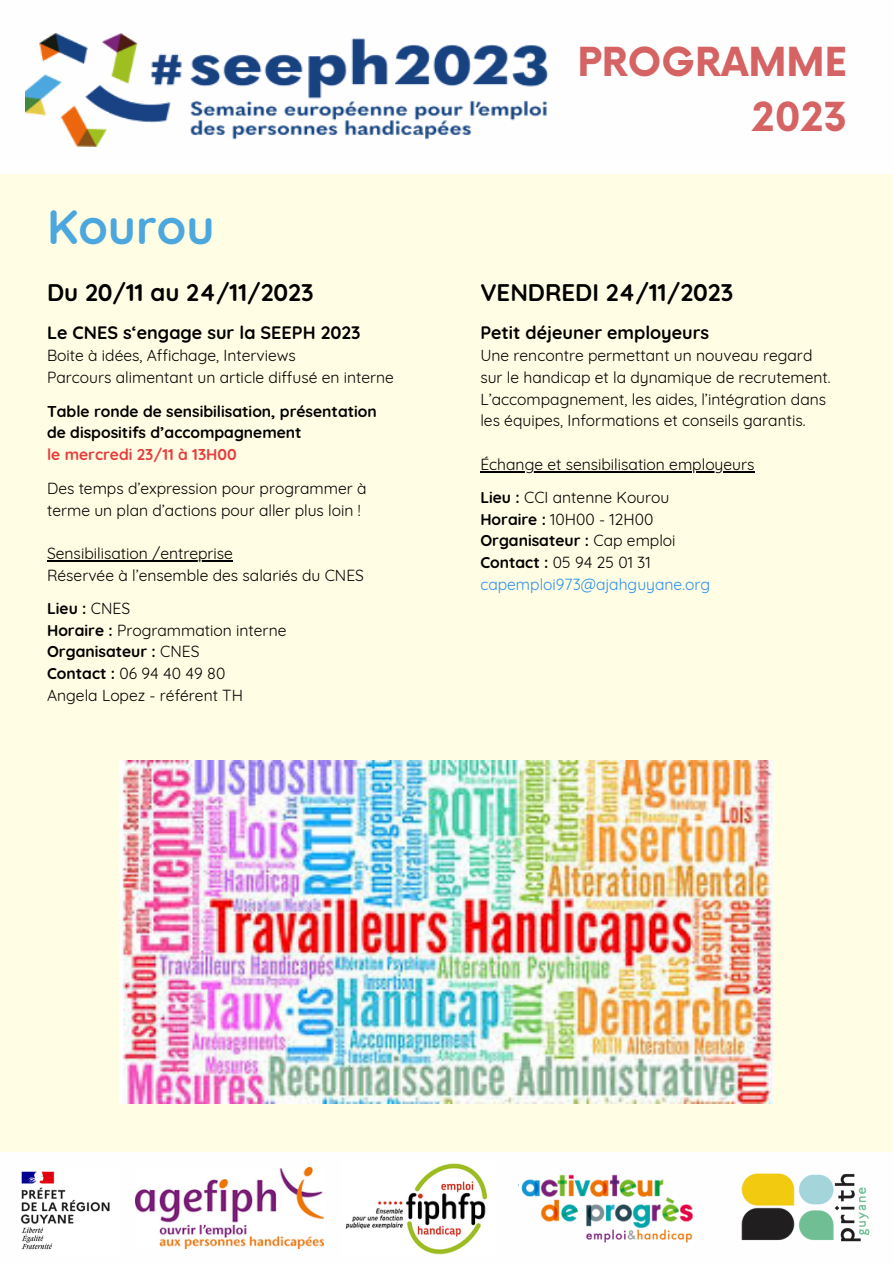
<style>
.page{position:relative;width:893px;height:1264px;background:#fff}
.page>*{position:absolute;margin:0;border:0;box-sizing:border-box;transform-origin:0 0}
.t1{font:700 48px "Quicksand";color:#4ba7dd}
.t2{font:700 39px "Now";color:#d56363}
.t3{font:700 24px "Quicksand";color:#000}
.t4{font:700 18px "Quicksand";color:#000}
.t5{font:15.6px/21.8px "Quicksand";color:#000}
.t6{font:700 15.6px/21.8px "Quicksand";color:#000}
.t7{font:15.6px "Quicksand";color:#2d90eb}
.t8{font:700 15.6px "Quicksand";color:#e43e3d}
.s1{font-weight:700}
.s2{font-weight:400}
</style>
<div class="page">
<div style="left:0;top:0;width:892px;height:1262px;background:#fffde3"></div>
<div style="left:0;top:0;width:892px;height:173px;background:#fefefe"></div>
<img style="left:25px;top:33px;width:523px;height:114px">
<div style="left:0;top:1152px;width:892px;height:110px;background:#fefefe"></div>
<img style="left:345px;top:1163px;width:142px;height:92px">
<img style="left:741px;top:1173px;width:93px;height:68px">
<img style="left:834px;top:1174px;width:35px;height:68px">
<img style="left:518px;top:1174px;width:176px;height:68px">
<img style="left:136px;top:1167px;width:187px;height:81px">
<img style="left:20px;top:1171px;width:90px;height:79px">
<hr style="left:47px;top:560px;width:186px;height:2px;background:#000">
<hr style="left:480px;top:471px;width:274px;height:2px;background:#000">
<img style="left:120px;top:760px;width:652px;height:343px">
<p class="t1" style="left:47px;top:196px;width:169px">Kourou</p>
<p class="t2" style="left:577px;top:40px;width:271px">PROGRAMME</p>
<p class="t2" style="left:752px;top:96px;width:97px">2023</p>
<p class="t3" style="left:47px;top:277px;width:268px">Du 20/11 au 24/11/2023</p>
<p class="t3" style="left:480px;top:277px;width:254px">VENDREDI 24/11/2023</p>
<p class="t4" style="left:480px;top:321px;width:230px">Petit déjeuner employeurs</p>
<p class="t5" style="left:480px;top:344px;width:352px">Une rencontre permettant un nouveau regard sur le handicap et la dynamique de recrutement.</p>
<p class="t5" style="left:480px;top:388px;width:347px">L’accompagnement, les aides, l’intégration dans les équipes, Informations et conseils garantis.</p>
<p class="t5" style="left:480px;top:453px;width:276px">Échange et sensibilisation employeurs</p>
<p class="t5" style="left:480px;top:486px;width:191px"><span class="s1">Lieu :</span> CCI antenne Kourou</p>
<p class="t5" style="left:480px;top:508px;width:174px"><span class="s1">Horaire :</span> 10H00 - 12H00</p>
<p class="t6" style="left:480px;top:529px;width:197px">Organisateur : <span class="s2">Cap emploi</span></p>
<p class="t5" style="left:480px;top:551px;width:172px"><span class="s1">Contact :</span> 05 94 25 01 31</p>
<p class="t7" style="left:480px;top:574px;width:231px">capemploi973@ajahguyane.org</p>
<p class="t4" style="left:47px;top:321px;width:315px">Le CNES s‘engage sur la SEEPH 2023</p>
<p class="t5" style="left:47px;top:344px;width:250px">Boite à idées, Affichage, Interviews</p>
<p class="t5" style="left:47px;top:366px;width:348px">Parcours alimentant un article diffusé en interne</p>
<p class="t6" style="left:47px;top:400px;width:331px">Table ronde de sensibilisation, présentation de dispositifs d’accompagnement</p>
<p class="t8" style="left:47px;top:444px;width:191px">le mercredi 23/11 à 13H00</p>
<p class="t5" style="left:47px;top:477px;width:321px">Des temps d’expression pour programmer à terme un plan d’actions pour aller plus loin !</p>
<p class="t5" style="left:47px;top:542px;width:187px">Sensibilisation /entreprise</p>
<p class="t5" style="left:47px;top:564px;width:318px">Réservée à l’ensemble des salariés du CNES</p>
<p class="t6" style="left:47px;top:597px;width:85px">Lieu : <span class="s2">CNES</span></p>
<p class="t5" style="left:47px;top:619px;width:241px"><span class="s1">Horaire :</span> Programmation interne</p>
<p class="t6" style="left:47px;top:640px;width:154px">Organisateur : <span class="s2">CNES</span></p>
<p class="t5" style="left:47px;top:662px;width:180px"><span class="s1">Contact :</span> 06 94 40 49 80</p>
<p class="t5" style="left:47px;top:684px;width:197px">Angela Lopez - référent TH</p>
</div>
